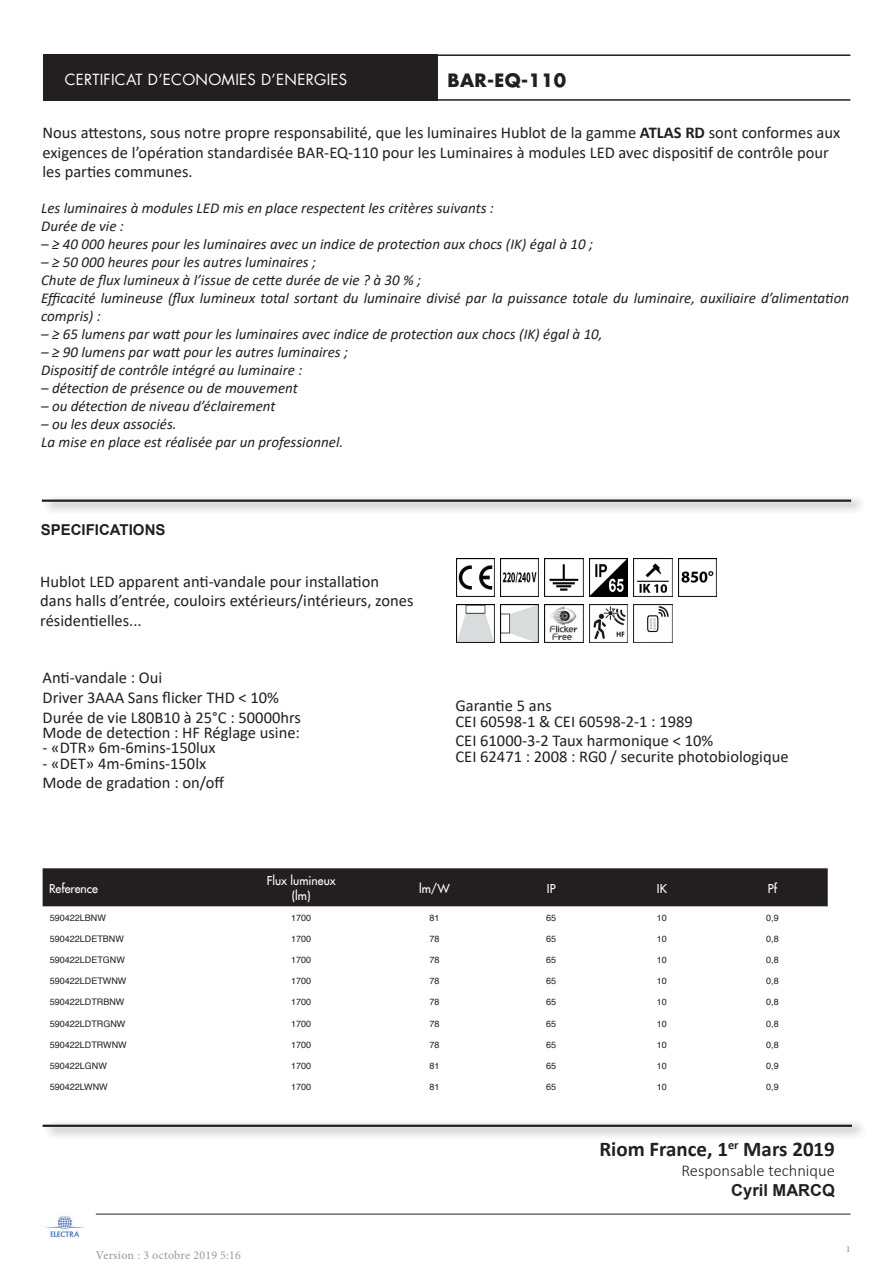
<style>
.page{position:relative;width:893px;height:1263px;background:#fff}
.page>*{position:absolute;margin:0;border:0;box-sizing:border-box;transform-origin:0 0}
.t1{font:700 21px "Calibri";color:#231f20}
.Titre_page_Deltaled{font:700 18px "Futura LT";letter-spacing:.02em;color:#231f20}
.Titre_produit_deltal{font:16.5px/19.8px "Calibri";color:#231f20}
.content_tableau_smal{font:16.5px "Calibri";color:#231f20}
.t2{font:300 16.5px "Calibri";color:#231f20}
.t3{font:700 16.5px "Arial";color:#231f20}
.t4{font:italic 15px/18px "Calibri";color:#231f20}
.Titre_page_Deltaled-2{font:15px "Futura LT";letter-spacing:.02em;color:#fff}
.t5{font:700 15px "Arial";color:#231f20}
.Titre_colonne_tablea{font:12px "Futura LT";color:#fff}
.t6{font:12px "Minion Pro";letter-spacing:.02em;color:#97999c}
.content_tableau_smal-2{font:9px "Helvetica";color:#231f20}
.content_tableau_7pt{font:9px "Helvetica";color:#231f20}
.t7{font:9px "Minion Pro";color:#808285}
.s1{font-weight:700}
</style>
<div class="page">
<img style="left:45px;top:1215px;width:40px;height:23px">
<hr style="left:96px;top:1214px;width:754px;height:1px;background:#231f20">
<div style="left:43px;top:54px;width:394px;height:47px;background:#231f20"></div>
<hr style="left:179px;top:54px;width:671px;height:2px;background:#231f20">
<hr style="left:179px;top:99px;width:671px;height:2px;background:#231f20">
<div style="left:43px;top:868px;width:785px;height:38px;background:#231f20"></div>
<svg style="left:43px;top:906px;width:785px;height:1px"></svg>
<img style="left:456px;top:558px;width:38px;height:38px">
<img style="left:500px;top:558px;width:39px;height:38px">
<img style="left:545px;top:558px;width:38px;height:38px">
<img style="left:589px;top:558px;width:39px;height:38px">
<img style="left:634px;top:558px;width:38px;height:38px">
<img style="left:678px;top:558px;width:39px;height:38px">
<img style="left:456px;top:604px;width:38px;height:38px">
<img style="left:500px;top:604px;width:39px;height:38px">
<img style="left:545px;top:604px;width:38px;height:38px">
<img style="left:589px;top:604px;width:39px;height:38px">
<img style="left:634px;top:604px;width:38px;height:38px">
<div style="left:41px;top:494px;width:826px;height:20px;background:#231f20;opacity:.75"></div>
<hr style="left:42px;top:499px;width:809px;height:3px;background:#231f20">
<div style="left:42px;top:1119px;width:826px;height:21px;background:#231f20;opacity:.75"></div>
<hr style="left:43px;top:1125px;width:809px;height:2px;background:#231f20">
<p class="Titre_page_Deltaled-2" style="left:65px;top:70px;width:284px">CERTIFICAT D’ECONOMIES D’ENERGIES</p>
<p class="Titre_page_Deltaled" style="left:448px;top:68px;width:120px">BAR-EQ-110</p>
<p class="Titre_produit_deltal" style="left:43px;top:122px;width:799px">Nous attestons, sous notre propre responsabilité, que les luminaires Hublot de la gamme <span class="s1">ATLAS RD</span> sont conformes aux exigences de l’opération standardisée BAR-EQ-110 pour les Luminaires à modules LED avec dispositif de contrôle pour les parties communes.</p>
<p class="t4" style="left:41px;top:199px;width:454px">Les luminaires à modules LED mis en place respectent les critères suivants :</p>
<p class="t4" style="left:41px;top:217px;width:84px">Durée de vie :</p>
<p class="t4" style="left:41px;top:235px;width:553px">– ≥ 40 000 heures pour les luminaires avec un indice de protection aux chocs (IK) égal à 10 ;</p>
<p class="t4" style="left:41px;top:253px;width:276px">– ≥ 50 000 heures pour les autres luminaires ;</p>
<p class="t4" style="left:41px;top:271px;width:382px">Chute de flux lumineux à l’issue de cette durée de vie ? à 30 % ;</p>
<p class="t4" style="left:41px;top:289px;width:809px">Efficacité lumineuse (flux lumineux total sortant du luminaire divisé par la puissance totale du luminaire, auxiliaire d’alimentation compris) :</p>
<p class="t4" style="left:41px;top:325px;width:563px">– ≥ 65 lumens par watt pour les luminaires avec indice de protection aux chocs (IK) égal à 10,</p>
<p class="t4" style="left:41px;top:343px;width:309px">– ≥ 90 lumens par watt pour les autres luminaires ;</p>
<p class="t4" style="left:41px;top:361px;width:263px">Dispositif de contrôle intégré au luminaire :</p>
<p class="t4" style="left:41px;top:379px;width:258px">– détection de présence ou de mouvement</p>
<p class="t4" style="left:41px;top:397px;width:236px">– ou détection de niveau d’éclairement</p>
<p class="t4" style="left:41px;top:415px;width:137px">– ou les deux associés.</p>
<p class="t4" style="left:41px;top:433px;width:304px">La mise en place est réalisée par un professionnel.</p>
<p class="t5" style="left:41px;top:519px;width:126px">SPECIFICATIONS</p>
<p class="Titre_produit_deltal" style="left:40px;top:571px;width:375px">Hublot LED apparent anti-vandale pour installation dans halls d’entrée, couloirs extérieurs/intérieurs, zones résidentielles...</p>
<p class="content_tableau_smal" style="left:43px;top:666px;width:121px">Anti-vandale : Oui</p>
<p class="content_tableau_smal" style="left:43px;top:686px;width:238px">Driver 3AAA Sans flicker THD &lt; 10%</p>
<p class="content_tableau_smal" style="left:43px;top:706px;width:260px">Durée de vie L80B10 à 25°C : 50000hrs</p>
<p class="content_tableau_smal" style="left:43px;top:721px;width:259px">Mode de detection : HF Réglage usine:</p>
<p class="content_tableau_smal" style="left:43px;top:736px;width:175px">- «DTR» 6m-6mins-150lux</p>
<p class="content_tableau_smal" style="left:43px;top:752px;width:165px">- «DET» 4m-6mins-150lx</p>
<p class="content_tableau_smal" style="left:43px;top:771px;width:183px">Mode de gradation : on/off</p>
<p class="content_tableau_smal" style="left:455px;top:694px;width:98px">Garantie 5 ans</p>
<p class="content_tableau_smal" style="left:455px;top:709px;width:239px">CEI 60598-1 &amp; CEI 60598-2-1 : 1989</p>
<p class="content_tableau_smal" style="left:455px;top:729px;width:259px">CEI 61000-3-2 Taux harmonique &lt; 10%</p>
<p class="content_tableau_smal" style="left:455px;top:745px;width:335px">CEI 62471 : 2008 : RG0 / securite photobiologique</p>
<p class="Titre_colonne_tablea" style="left:49px;top:880px;width:51px">Reference</p>
<p class="Titre_colonne_tablea" style="left:267px;top:873px;width:71px">Flux lumineux</p>
<p class="Titre_colonne_tablea" style="left:292px;top:887px;width:20px">(lm)</p>
<p class="Titre_colonne_tablea" style="left:419px;top:880px;width:32px">lm/W</p>
<p class="Titre_colonne_tablea" style="left:547px;top:880px;width:10px">IP</p>
<p class="Titre_colonne_tablea" style="left:657px;top:880px;width:11px">IK</p>
<p class="Titre_colonne_tablea" style="left:768px;top:880px;width:11px">Pf</p>
<p class="content_tableau_7pt" style="left:50px;top:910px;width:58px">590422LBNW</p>
<p class="content_tableau_smal-2" style="left:291px;top:910px;width:22px">1700</p>
<p class="content_tableau_smal-2" style="left:429px;top:910px;width:12px">81</p>
<p class="content_tableau_smal-2" style="left:546px;top:910px;width:12px">65</p>
<p class="content_tableau_smal-2" style="left:657px;top:910px;width:12px">10</p>
<p class="content_tableau_smal-2" style="left:766px;top:910px;width:14px">0,9</p>
<p class="content_tableau_7pt" style="left:50px;top:932px;width:76px">590422LDETBNW</p>
<p class="content_tableau_smal-2" style="left:291px;top:932px;width:22px">1700</p>
<p class="content_tableau_smal-2" style="left:429px;top:932px;width:12px">78</p>
<p class="content_tableau_smal-2" style="left:546px;top:932px;width:12px">65</p>
<p class="content_tableau_smal-2" style="left:657px;top:932px;width:12px">10</p>
<p class="content_tableau_smal-2" style="left:766px;top:932px;width:14px">0,8</p>
<p class="content_tableau_7pt" style="left:50px;top:953px;width:77px">590422LDETGNW</p>
<p class="content_tableau_smal-2" style="left:291px;top:953px;width:22px">1700</p>
<p class="content_tableau_smal-2" style="left:429px;top:953px;width:12px">78</p>
<p class="content_tableau_smal-2" style="left:546px;top:953px;width:12px">65</p>
<p class="content_tableau_smal-2" style="left:657px;top:953px;width:12px">10</p>
<p class="content_tableau_smal-2" style="left:766px;top:953px;width:14px">0,8</p>
<p class="content_tableau_7pt" style="left:50px;top:974px;width:78px">590422LDETWNW</p>
<p class="content_tableau_smal-2" style="left:291px;top:974px;width:22px">1700</p>
<p class="content_tableau_smal-2" style="left:429px;top:974px;width:12px">78</p>
<p class="content_tableau_smal-2" style="left:546px;top:974px;width:12px">65</p>
<p class="content_tableau_smal-2" style="left:657px;top:974px;width:12px">10</p>
<p class="content_tableau_smal-2" style="left:766px;top:974px;width:14px">0,8</p>
<p class="content_tableau_7pt" style="left:50px;top:995px;width:76px">590422LDTRBNW</p>
<p class="content_tableau_smal-2" style="left:291px;top:995px;width:22px">1700</p>
<p class="content_tableau_smal-2" style="left:429px;top:995px;width:12px">78</p>
<p class="content_tableau_smal-2" style="left:546px;top:995px;width:12px">65</p>
<p class="content_tableau_smal-2" style="left:657px;top:995px;width:12px">10</p>
<p class="content_tableau_smal-2" style="left:766px;top:995px;width:14px">0,8</p>
<p class="content_tableau_7pt" style="left:50px;top:1016px;width:77px">590422LDTRGNW</p>
<p class="content_tableau_smal-2" style="left:291px;top:1016px;width:22px">1700</p>
<p class="content_tableau_smal-2" style="left:429px;top:1016px;width:12px">78</p>
<p class="content_tableau_smal-2" style="left:546px;top:1016px;width:12px">65</p>
<p class="content_tableau_smal-2" style="left:657px;top:1016px;width:12px">10</p>
<p class="content_tableau_smal-2" style="left:766px;top:1016px;width:14px">0,8</p>
<p class="content_tableau_7pt" style="left:50px;top:1038px;width:78px">590422LDTRWNW</p>
<p class="content_tableau_smal-2" style="left:291px;top:1038px;width:22px">1700</p>
<p class="content_tableau_smal-2" style="left:429px;top:1038px;width:12px">78</p>
<p class="content_tableau_smal-2" style="left:546px;top:1038px;width:12px">65</p>
<p class="content_tableau_smal-2" style="left:657px;top:1038px;width:12px">10</p>
<p class="content_tableau_smal-2" style="left:766px;top:1038px;width:14px">0,8</p>
<p class="content_tableau_7pt" style="left:50px;top:1059px;width:59px">590422LGNW</p>
<p class="content_tableau_smal-2" style="left:291px;top:1059px;width:22px">1700</p>
<p class="content_tableau_smal-2" style="left:429px;top:1059px;width:12px">81</p>
<p class="content_tableau_smal-2" style="left:546px;top:1059px;width:12px">65</p>
<p class="content_tableau_smal-2" style="left:657px;top:1059px;width:12px">10</p>
<p class="content_tableau_smal-2" style="left:766px;top:1059px;width:14px">0,9</p>
<p class="content_tableau_7pt" style="left:50px;top:1080px;width:59px">590422LWNW</p>
<p class="content_tableau_smal-2" style="left:291px;top:1080px;width:22px">1700</p>
<p class="content_tableau_smal-2" style="left:429px;top:1080px;width:12px">81</p>
<p class="content_tableau_smal-2" style="left:546px;top:1080px;width:12px">65</p>
<p class="content_tableau_smal-2" style="left:657px;top:1080px;width:12px">10</p>
<p class="content_tableau_smal-2" style="left:766px;top:1080px;width:14px">0,9</p>
<p class="t6" style="left:96px;top:1247px;width:147px">Version : 3 octobre 2019 5:16</p>
<p class="t1" style="left:599px;top:1135px;width:237px">Riom France, 1<sup>er</sup> Mars 2019</p>
<p class="t2" style="left:681px;top:1160px;width:155px">Responsable technique</p>
<p class="t3" style="left:731px;top:1179px;width:105px">Cyril MARCQ</p>
<p class="t7" style="left:846px;top:1243px;width:6px">1</p>
</div>
